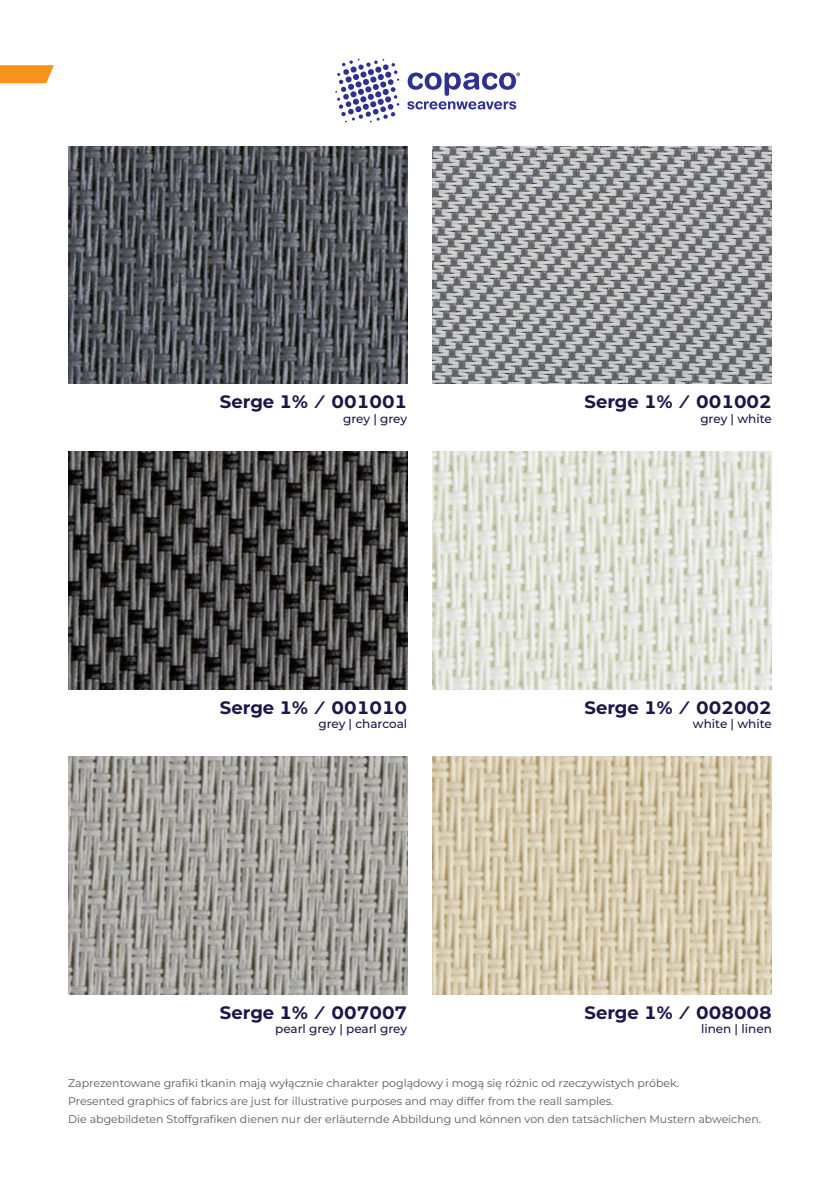
<style>
.page{position:relative;width:840px;height:1191px;background:#fff}
.page>*{position:absolute;margin:0;border:0;box-sizing:border-box;transform-origin:0 0}
.t1{font:700 18px "Aluprof Sans";color:#1b1747}
.t2{font:500 12px "Aluprof Sans";color:#1b1747}
.t3{font:11px/18px "Aluprof Sans";color:#57585a}
</style>
<div class="page">
<svg style="left:0;top:65px;width:54px;height:18px"></svg>
<svg style="left:335px;top:59px;width:64px;height:63px"></svg>
<svg style="left:407px;top:73px;width:112px;height:36px"></svg>
<img style="left:432px;top:146px;width:339px;height:238px">
<img style="left:432px;top:451px;width:339px;height:238px">
<img style="left:432px;top:756px;width:339px;height:238px">
<img style="left:68px;top:146px;width:339px;height:238px">
<img style="left:68px;top:451px;width:339px;height:238px">
<img style="left:68px;top:756px;width:339px;height:238px">
<p class="t1" style="left:220px;top:389px;width:189px">Serge 1% ⁄ 001001</p>
<p class="t2" style="left:343px;top:410px;width:66px">grey | grey</p>
<p class="t1" style="left:584px;top:389px;width:189px">Serge 1% ⁄ 001002</p>
<p class="t2" style="left:700px;top:410px;width:73px">grey | white</p>
<p class="t1" style="left:220px;top:694px;width:189px">Serge 1% ⁄ 001010</p>
<p class="t2" style="left:318px;top:715px;width:90px">grey | charcoal</p>
<p class="t1" style="left:584px;top:694px;width:189px">Serge 1% ⁄ 002002</p>
<p class="t2" style="left:692px;top:715px;width:80px">white | white</p>
<p class="t1" style="left:220px;top:999px;width:189px">Serge 1% ⁄ 007007</p>
<p class="t2" style="left:275px;top:1020px;width:133px">pearl grey | pearl grey</p>
<p class="t1" style="left:584px;top:999px;width:189px">Serge 1% ⁄ 008008</p>
<p class="t2" style="left:700px;top:1020px;width:72px">linen | linen</p>
<p class="t3" style="left:68px;top:1073px;width:694px">Zaprezentowane grafiki tkanin mają wyłącznie charakter poglądowy i mogą się różnic od rzeczywistych próbek.<br>Presented graphics of fabrics are just for illustrative purposes and may differ from the reall samples.<br>Die abgebildeten Stoffgrafiken dienen nur der erläuternde Abbildung und können von den tatsächlichen Mustern abweichen.</p>
</div>
